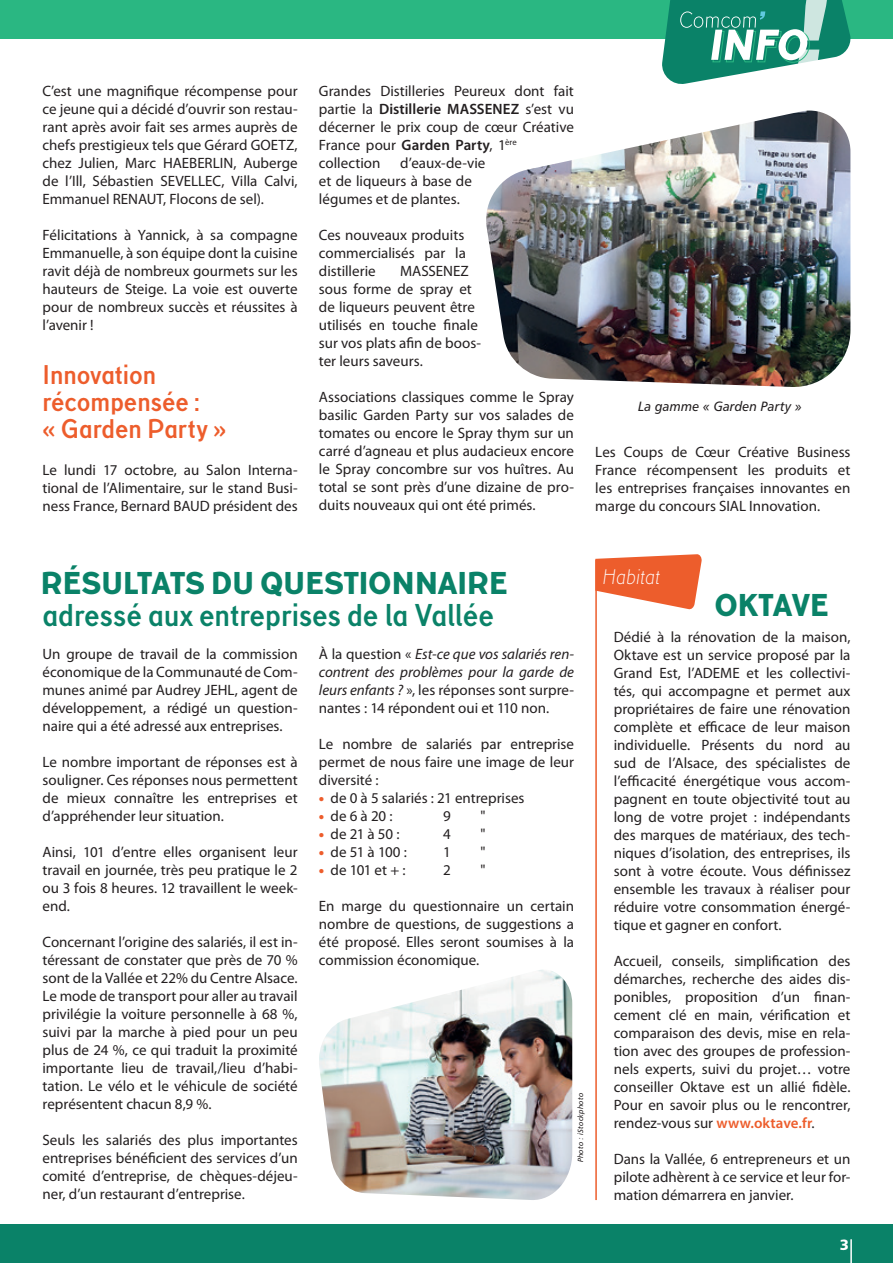
<style>
.page{position:relative;width:893px;height:1263px;background:#fff}
.page>*{position:absolute;margin:0;border:0;box-sizing:border-box;transform-origin:0 0}
.t1{font:700 31.5px "TT Corals";letter-spacing:-.005em;color:#0a8268}
.t2{font:italic 800 31.5px "TT Corals";color:#0a8268}
.t3{font:700 27px/27px "TT Corals";letter-spacing:-.005em;color:#ed5d2c}
.t4{font:italic 100 21px "TT Corals";letter-spacing:-.005em;color:#fff}
.t5{font:15px/18px "Myriad Pro";color:#231f20;text-align:justify}
.t6{font:italic 15px/18px "Myriad Pro";color:#231f20;text-align:justify}
.t7{font:15px "Humanist 777 BT Black B";color:#fff}
.t8{font:13.5px "Humanist 777 BT Italic B";letter-spacing:.01em;color:#231f20;scale:.96 1}
.t9{font:7.5px "Humanist 777 BT Italic B";letter-spacing:.01em;color:#231f20}
.s1{font-weight:600}
.s2{font-style:normal}
.s3{font-weight:900;color:#ed5d2c}
.s4{font-weight:600;color:#ed5d2c}
</style>
<div class="page">
<div style="left:0;top:0;width:893px;height:38px;background:#2ab782"></div>
<div style="left:0;top:1225px;width:893px;height:38px;background:#0a8268"></div>
<svg style="left:595px;top:554px;width:107px;height:56px"></svg>
<img style="left:486px;top:111px;width:364px;height:276px">
<img style="left:319px;top:970px;width:253px;height:230px">
<hr style="left:850px;top:1239px;width:2px;height:24px;background:#fff">
<svg style="left:661px;top:0;width:190px;height:84px"></svg>
<hr style="left:595px;top:560px;width:2px;height:640px;background:#ed5d2c">
<p class="t5" style="left:43px;top:82px;width:257px">C’est une magnifique récompense pour ce jeune qui a décidé d’ouvrir son restau&shy;rant après avoir fait ses armes auprès de chefs prestigieux tels que Gérard GOETZ, chez Julien, Marc HAEBERLIN, Auberge de l’Ill, Sébastien SEVELLEC, Villa Calvi, Emmanuel RENAUT, Flocons de sel).</p>
<p class="t5" style="left:43px;top:226px;width:257px">Félicitations à Yannick, à sa compagne Emmanuelle, à son équipe dont la cuisine ravit déjà de nombreux gourmets sur les hauteurs de Steige. La voie est ouverte pour de nombreux succès et réussites à l’avenir !</p>
<p class="t3" style="left:43px;top:361px;width:159px">Innovation récompensée :</p>
<p class="t3" style="left:43px;top:415px;width:185px">« Garden Party »</p>
<p class="t5" style="left:43px;top:460px;width:257px">Le lundi 17 octobre, au Salon Interna&shy;tional de l’Alimentaire, sur le stand Busi&shy;ness France, Bernard BAUD président des</p>
<p class="t5" style="left:319px;top:82px;width:257px;text-align:left">Grandes Distilleries Peureux dont fait partie la <span class="s1">Distillerie MASSENEZ</span> s’est vu décerner le prix coup de cœur Créative<br>France pour <span class="s1">Garden Party</span>, 1<sup>ère </sup>collection</p>
<p class="t5" style="left:319px;top:154px;width:168px;text-align:left;text-indent:81px">d’eaux-de-vie et de liqueurs à base de légumes et de plantes.</p>
<p class="t5" style="left:319px;top:226px;width:148px">Ces nouveaux produits commercialisés par la distillerie</p>
<p class="t5" style="left:319px;top:262px;width:164px;text-align:left;text-indent:81px">MASSENEZ sous forme de spray et de liqueurs peuvent être utilisés en touche finale sur vos plats afin de boos&shy;ter leurs saveurs.</p>
<p class="t5" style="left:319px;top:388px;width:257px">Associations classiques comme le Spray basilic Garden Party sur vos salades de tomates ou encore le Spray thym sur un carré d’agneau et plus audacieux encore le Spray concombre sur vos huîtres. Au total se sont près d’une dizaine de pro&shy;duits nouveaux qui ont été primés.</p>
<p class="t8" style="left:638px;top:397px;width:172px">La gamme « Garden Party »</p>
<p class="t5" style="left:595px;top:442px;width:257px">Les Coups de Cœur Créative Business France récompensent les produits et les entreprises françaises innovantes en marge du concours SIAL Innovation.</p>
<p class="t2" style="left:43px;top:565px;width:474px">RÉSULTATS DU QUESTIONNA IRE</p>
<p class="t1" style="left:43px;top:596px;width:453px">adressé aux entreprises de la Vallée</p>
<p class="t6" style="left:319px;top:645px;width:257px"><span class="s2">À la question «</span> Est-ce que vos salariés ren&shy;contrent des problèmes pour la garde de leurs enfants ? <span class="s2">», les réponses sont surpre&shy;nantes : 14 répondent oui et 110 non.</span></p>
<p class="t5" style="left:319px;top:735px;width:257px">Le nombre de salariés par entreprise permet de nous faire une image de leur diversité :</p>
<p class="t5" style="left:319px;top:789px;width:207px"><span class="s3">•</span> de 0 à 5 salariés : 21 entreprises</p>
<p class="t5" style="left:319px;top:807px;width:75px"><span class="s3">•</span> de 6 à 20 :</p>
<p class="t5" style="left:443px;top:807px;width:9px">9</p>
<p class="t5" style="left:480px;top:807px;width:7px">"</p>
<p class="t5" style="left:319px;top:825px;width:82px"><span class="s3">•</span> de 21 à 50 :</p>
<p class="t5" style="left:443px;top:825px;width:9px">4</p>
<p class="t5" style="left:480px;top:825px;width:7px">"</p>
<p class="t5" style="left:319px;top:843px;width:90px"><span class="s3">•</span> de 51 à 100 :</p>
<p class="t5" style="left:443px;top:843px;width:9px">1</p>
<p class="t5" style="left:480px;top:843px;width:7px">"</p>
<p class="t5" style="left:319px;top:861px;width:88px"><span class="s3">•</span> de 101 et + :</p>
<p class="t5" style="left:443px;top:861px;width:9px">2</p>
<p class="t5" style="left:480px;top:861px;width:7px">"</p>
<p class="t5" style="left:319px;top:897px;width:257px">En marge du questionnaire un certain nombre de questions, de suggestions a été proposé. Elles seront soumises à la commission économique.</p>
<p class="t5" style="left:43px;top:645px;width:257px">Un groupe de travail de la commission économique de la Communauté de Com&shy;munes animé par Audrey JEHL, agent de développement, a rédigé un question&shy;naire qui a été adressé aux entreprises.</p>
<p class="t5" style="left:43px;top:753px;width:257px">Le nombre important de réponses est à souligner. Ces réponses nous permettent de mieux connaître les entreprises et d’appréhender leur situation.</p>
<p class="t5" style="left:43px;top:843px;width:257px">Ainsi, 101 d’entre elles organisent leur travail en journée, très peu pratique le 2 ou 3 fois 8 heures. 12 travaillent le week&shy;end.</p>
<p class="t5" style="left:43px;top:933px;width:257px">Concernant l’origine des salariés, il est in&shy;téressant de constater que près de 70 % sont de la Vallée et 22% du Centre Alsace.</p>
<p class="t5" style="left:43px;top:987px;width:257px">Le mode de transport pour aller au travail privilégie la voiture personnelle à 68 %, suivi par la marche à pied pour un peu plus de 24 %, ce qui traduit la proximité importante lieu de travail,/lieu d’habi&shy;tation. Le vélo et le véhicule de société représentent chacun 8,9 %.</p>
<p class="t5" style="left:43px;top:1131px;width:257px">Seuls les salariés des plus importantes entreprises bénéficient des services d’un comité d’entreprise, de chèques-déjeu&shy;ner, d’un restaurant d’entreprise.</p>
<p class="t9" style="left:576px;top:1162px;width:71px;rotate:-90deg">Photo : iStockphoto</p>
<p class="t4" style="left:602px;top:564px;width:60px">Habitat</p>
<p class="t2" style="left:716px;top:586px;width:121px">OKTAVE</p>
<p class="t5" style="left:614px;top:628px;width:238px">Dédié à la rénovation de la maison, Oktave est un service proposé par la Grand Est, l’ADEME et les collectivi&shy;tés, qui accompagne et permet aux propriétaires de faire une rénovation complète et efficace de leur maison individuelle. Présents du nord au sud de l’Alsace, des spécialistes de l’efficacité énergétique vous accom&shy;pagnent en toute objectivité tout au long de votre projet : indépendants des marques de matériaux, des tech&shy;niques d’isolation, des entreprises, ils sont à votre écoute. Vous définissez ensemble les travaux à réaliser pour réduire votre consommation énergé&shy;tique et gagner en confort.</p>
<p class="t5" style="left:614px;top:952px;width:238px">Accueil, conseils, simplification des démarches, recherche des aides dis&shy;ponibles, proposition d’un finan&shy;cement clé en main, vérification et comparaison des devis, mise en rela&shy;tion avec des groupes de profession&shy;nels experts, suivi du projet… votre conseiller Oktave est un allié fidèle.<br>Pour en savoir plus ou le rencontrer, rendez-vous sur <span class="s4">www.oktave.fr</span>.</p>
<p class="t5" style="left:614px;top:1150px;width:238px">Dans la Vallée, 6 entrepreneurs et un pilote adhèrent à ce service et leur for&shy;mation démarrera en janvier.</p>
<p class="t7" style="left:840px;top:1235px;width:11px">3</p>
</div>
